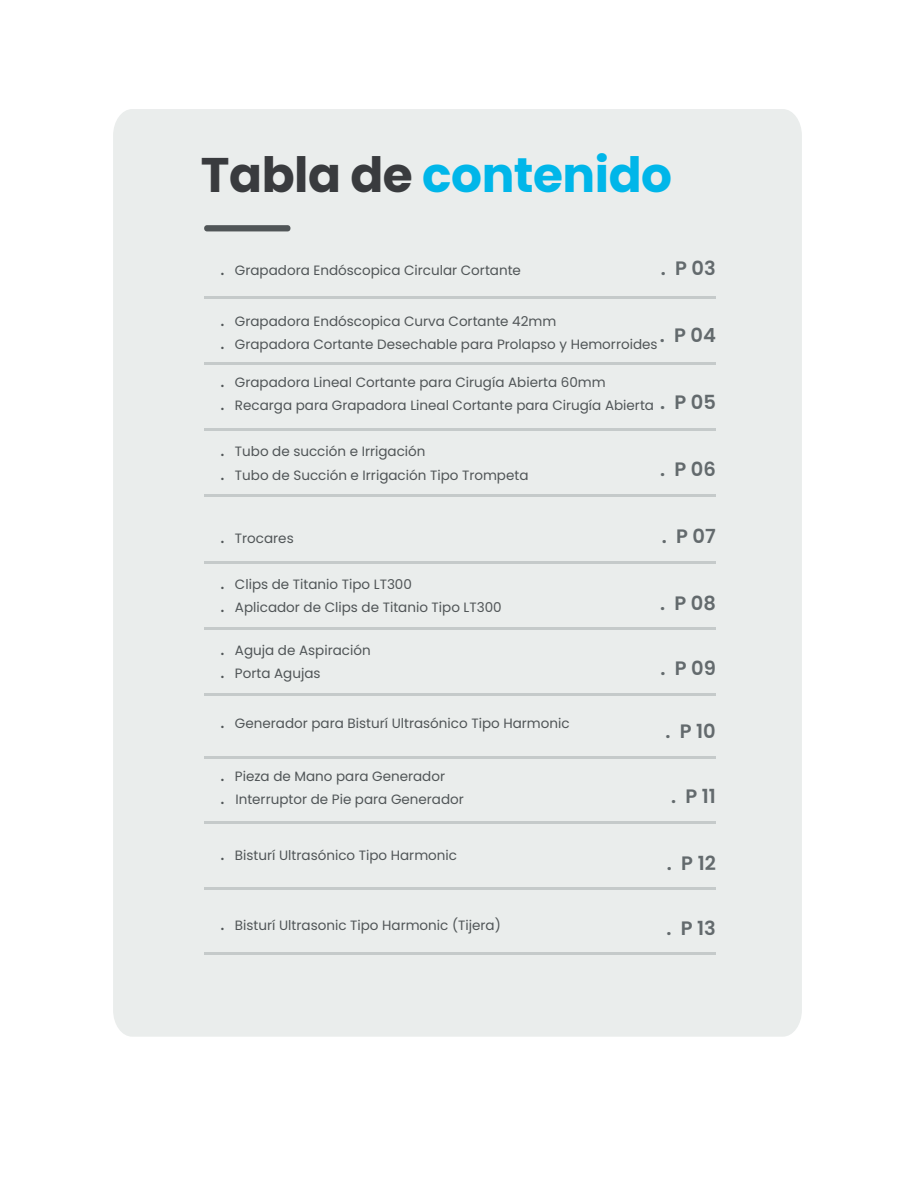
<style>
.page{position:relative;width:915px;height:1191px;background:#fff}
.page>*{position:absolute;margin:0;border:0;box-sizing:border-box;transform-origin:0 0}
.t1{font:700 48.6px "Poppins";letter-spacing:-.01em;color:#00b6e9}
.t2{font:600 19.5px "Poppins";color:#636a6d}
.t3{font:13.5px/23.2px "Poppins";color:#505557}
.s1{color:#393b3e}
.s2{font-size:19.5px}
.s3{font-weight:600;font-size:19.5px;color:#636a6d}
</style>
<div class="page">
<div style="left:113px;top:109px;width:688px;height:927px;background:#eaedec"></div>
<div style="left:204px;top:225px;width:86px;height:6px;background:#505557;border-radius:3px"></div>
<hr style="left:204px;top:296px;width:511px;height:2px;background:#c5caca">
<hr style="left:204px;top:362px;width:511px;height:3px;background:#c5caca">
<hr style="left:204px;top:428px;width:511px;height:3px;background:#c5caca">
<hr style="left:204px;top:494px;width:511px;height:3px;background:#c5caca">
<hr style="left:204px;top:561px;width:511px;height:2px;background:#c5caca">
<hr style="left:204px;top:627px;width:511px;height:3px;background:#c5caca">
<hr style="left:204px;top:693px;width:511px;height:2px;background:#c5caca">
<hr style="left:204px;top:755px;width:511px;height:3px;background:#c5caca">
<hr style="left:204px;top:820px;width:511px;height:3px;background:#c5caca">
<hr style="left:204px;top:887px;width:511px;height:2px;background:#c5caca">
<hr style="left:204px;top:952px;width:511px;height:2px;background:#c5caca">
<h1 class="t1" style="left:201px;top:147px;width:472px"><span class="s1">Tabla de</span> contenido</h1>
<p class="t3" style="left:220px;top:259px;width:302px"><span class="s2">.</span> Grapadora Endóscopica Circular Cortante</p>
<h2 class="t2" style="left:660px;top:257px;width:56px">. P 03</h2>
<p class="t3" style="left:220px;top:309px;width:496px"><span class="s2">.</span> Grapadora Endóscopica Curva Cortante 42mm<br><span class="s2">.</span> Grapadora Cortante Desechable para Prolapso y Hemorroides <sup>.</sup> <sup>P</sup> <sup>04</sup></p>
<p class="t3" style="left:220px;top:370px;width:496px"><span class="s2">.</span> Grapadora Lineal Cortante para Cirugía Abierta 60mm<br><span class="s2">.</span> Recarga para Grapadora Lineal Cortante para Cirugía Abierta <span class="s3">. P 05</span></p>
<p class="t3" style="left:220px;top:440px;width:309px"><span class="s2">.</span> Tubo de succión e Irrigación<br><span class="s2">.</span> Tubo de Succión e Irrigación Tipo Trompeta</p>
<h2 class="t2" style="left:660px;top:458px;width:57px">. P 06</h2>
<p class="t3" style="left:220px;top:526px;width:75px"><span class="s2">.</span> Trocares</p>
<h2 class="t2" style="left:661px;top:524px;width:55px">. P 07</h2>
<p class="t3" style="left:220px;top:572px;width:282px"><span class="s2">.</span> Clips de Titanio Tipo LT300<br><span class="s2">.</span> Aplicador de Clips de Titanio Tipo LT300</p>
<h2 class="t2" style="left:659px;top:591px;width:57px">. P 08</h2>
<p class="t3" style="left:220px;top:639px;width:152px"><span class="s2">.</span> Aguja de Aspiración <span class="s2">.</span> Porta Agujas</p>
<p class="t3" style="left:220px;top:711px;width:350px"><span class="s2">.</span> Generador para Bisturí Ultrasónico Tipo Harmonic</p>
<p class="t3" style="left:220px;top:764px;width:245px"><span class="s2">.</span> Pieza de Mano para Generador<br><span class="s2">.</span> Interruptor de Pie para Generador</p>
<p class="t3" style="left:220px;top:844px;width:238px"><span class="s2">.</span> Bisturí Ultrasónico Tipo Harmonic</p>
<h2 class="t2" style="left:660px;top:657px;width:57px">. P 09</h2>
<h2 class="t2" style="left:665px;top:720px;width:52px">. P 10</h2>
<h2 class="t2" style="left:670px;top:785px;width:46px">. P 11</h2>
<h2 class="t2" style="left:666px;top:851px;width:50px">. P 12</h2>
<p class="t3" style="left:220px;top:913px;width:282px"><span class="s2">.</span> Bisturí Ultrasonic Tipo Harmonic (Tijera)</p>
<h2 class="t2" style="left:666px;top:916px;width:51px">. P 13</h2>
</div>
